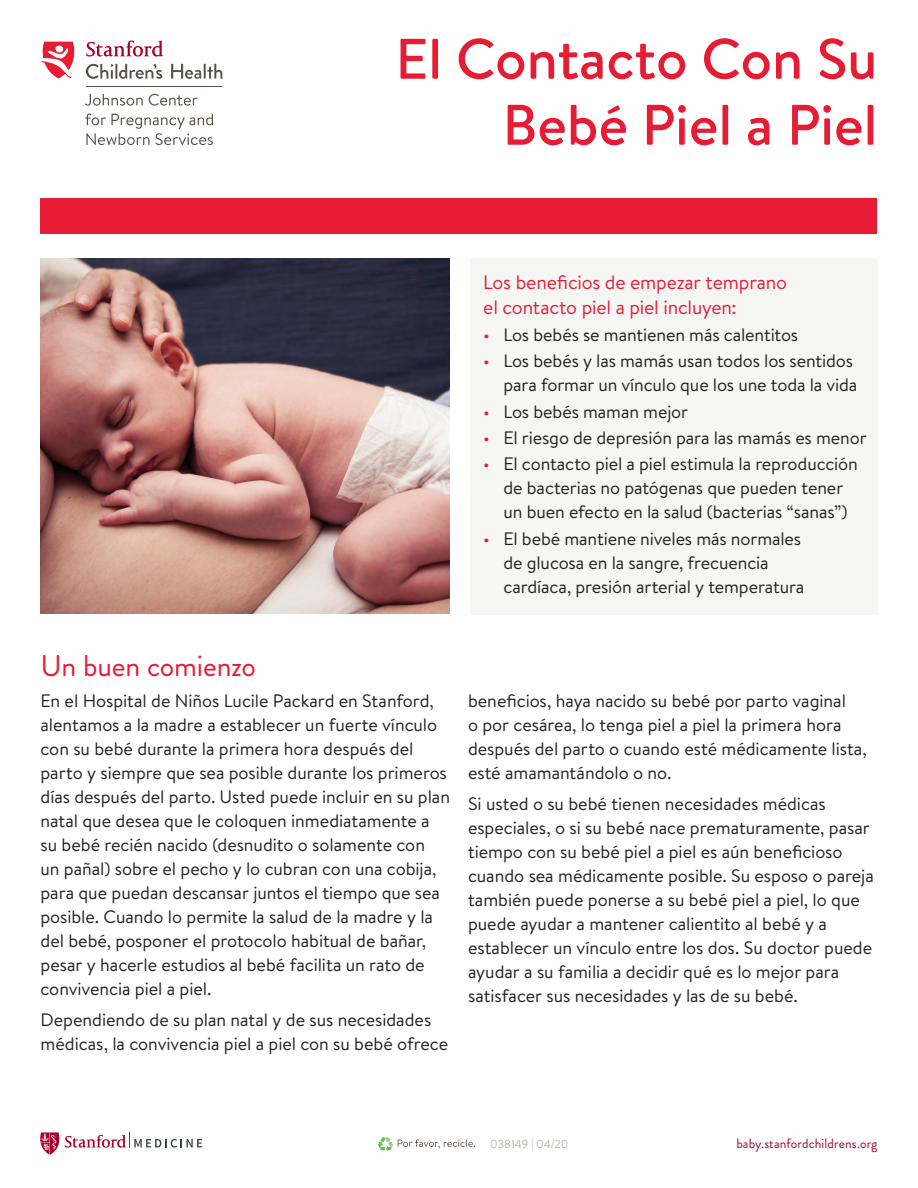
<style>
.page{position:relative;width:918px;height:1188px;background:#fff}
.page>*{position:absolute;margin:0;border:0;box-sizing:border-box;transform-origin:0 0}
.t1{font:500 57px/66px "Brandon Text";color:#e71c34;text-align:right}
.t2{font:30px "Brandon Grotesque";letter-spacing:-.005em;color:#e71c34}
.t3{font:19.5px/25.2px "Brandon Text";letter-spacing:-.01em;color:#e71c34}
.t4{font:18px/24px "Brandon Text";letter-spacing:-.005em;color:#231f20}
.t5{font:13.5px "Brandon Grotesque";letter-spacing:.01em;color:#a90332}
.t6{font:12px "Brandon Grotesque";color:#b9b4ac}
.s1{color:#e71c34}
</style>
<div class="page">
<svg style="left:40px;top:1132px;width:162px;height:23px"></svg>
<svg style="left:378px;top:1137px;width:97px;height:15px"></svg>
<div style="left:470px;top:258px;width:408px;height:357px;background:#f6f6f5"></div>
<div style="left:40px;top:198px;width:838px;height:36px;background:#e71c34"></div>
<img style="left:40px;top:258px;width:410px;height:355px">
<svg style="left:85px;top:94px;width:58px;height:12px"></svg>
<svg style="left:149px;top:94px;width:49px;height:12px"></svg>
<svg style="left:85px;top:114px;width:128px;height:31px"></svg>
<hr style="left:86px;top:86px;width:136px;height:1px;background:#584f4a">
<svg style="left:86px;top:64px;width:76px;height:15px"></svg>
<svg style="left:171px;top:64px;width:51px;height:15px"></svg>
<svg style="left:86px;top:40px;width:77px;height:17px"></svg>
<svg style="left:41px;top:42px;width:34px;height:37px"></svg>
<svg style="left:55px;top:45px;width:8px;height:8px"></svg>
<h1 class="t1" style="left:395px;top:25px;width:484px">El Contacto Con Su<br>Bebé Piel a Piel</h1>
<p class="t3" style="left:483px;top:269px;width:305px">Los beneficios de empezar temprano el contacto piel a piel incluyen:</p>
<p class="t4" style="left:483px;top:322px;width:316px"><span class="s1">•</span> Los bebés se mantienen más calentitos</p>
<p class="t4" style="left:483px;top:348px;width:376px;text-align:right"><span class="s1">•</span> Los bebés y las mamás usan todos los sentidos para formar un vínculo que los une toda la vida</p>
<p class="t4" style="left:483px;top:399px;width:206px"><span class="s1">•</span> Los bebés maman mejor</p>
<p class="t4" style="left:483px;top:425px;width:385px"><span class="s1">•</span> El riesgo de depresión para las mamás es menor</p>
<p class="t4" style="left:483px;top:452px;width:376px;text-align:center"><span class="s1">•</span> El contacto piel a piel estimula la reproducción de bacterias no patógenas que pueden tener<br>un buen efecto en la salud (bacterias “sanas”)</p>
<p class="t4" style="left:504px;top:526px;width:302px;text-indent:-20px"><span class="s1">•</span> El bebé mantiene niveles más normales de glucosa en la sangre, frecuencia cardíaca, presión arterial y temperatura</p>
<h2 class="t2" style="left:40px;top:645px;width:217px">Un buen comienzo</h2>
<p class="t4" style="left:40px;top:688px;width:411px">En el Hospital de Niños Lucile Packard en Stanford, alentamos a la madre a establecer un fuerte vínculo con su bebé durante la primera hora después del parto y siempre que sea posible durante los primeros días después del parto. Usted puede incluir en su plan natal que desea que le coloquen inmediatamente a su bebé recién nacido (desnudito o solamente con<br>un pañal) sobre el pecho y lo cubran con una cobija, para que puedan descansar juntos el tiempo que sea posible. Cuando lo permite la salud de la madre y la del bebé, posponer el protocolo habitual de bañar, pesar y hacerle estudios al bebé facilita un rato de convivencia piel a piel.</p>
<p class="t4" style="left:40px;top:1007px;width:409px">Dependiendo de su plan natal y de sus necesidades médicas, la convivencia piel a piel con su bebé ofrece</p>
<p class="t4" style="left:468px;top:688px;width:400px">beneficios, haya nacido su bebé por parto vaginal<br>o por cesárea, lo tenga piel a piel la primera hora después del parto o cuando esté médicamente lista, esté amamantándolo o no.</p>
<p class="t4" style="left:468px;top:791px;width:407px">Si usted o su bebé tienen necesidades médicas especiales, o si su bebé nace prematuramente, pasar tiempo con su bebé piel a piel es aún beneficioso cuando sea médicamente posible. Su esposo o pareja también puede ponerse a su bebé piel a piel, lo que puede ayudar a mantener calientito al bebé y a establecer un vínculo entre los dos. Su doctor puede ayudar a su familia a decidir qué es lo mejor para satisfacer sus necesidades y las de su bebé.</p>
<p class="t6" style="left:490px;top:1135px;width:80px">038149 | 04/20</p>
<p class="t5" style="left:736px;top:1134px;width:143px">baby.stanfordchildrens.org</p>
</div>
